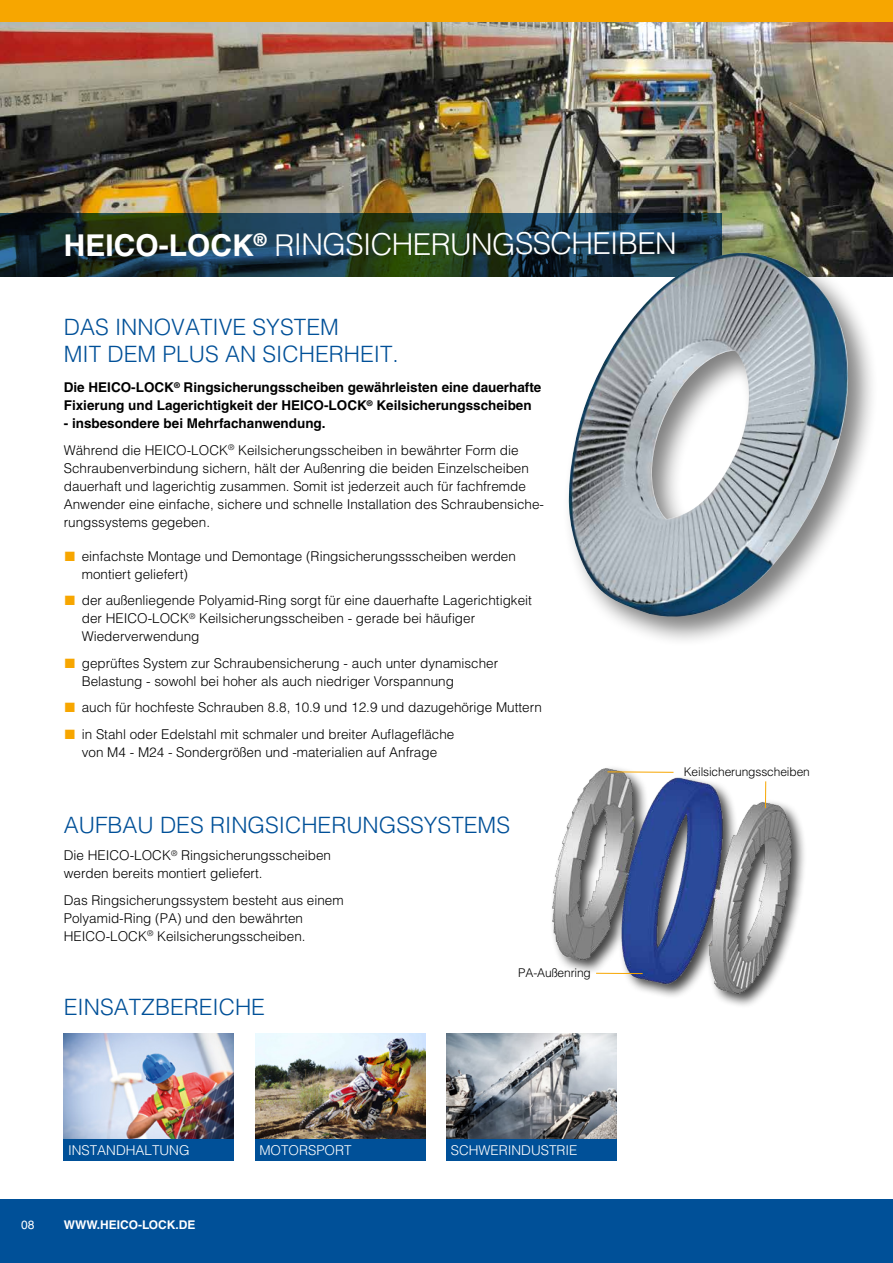
<style>
.page{position:relative;width:893px;height:1263px;background:#fff}
.page>*{position:absolute;margin:0;border:0;box-sizing:border-box;transform-origin:0 0}
.t1{font:300 30px "Helvetica LT Std";letter-spacing:-.025em;color:#fff}
.t2{font:300 22.5px/27px "Helvetica LT Std";color:#005098}
.t3{font:300 13.5px/18px "Helvetica LT Std";color:#000}
.t4{font:700 13.5px/18px "Helvetica LT Std";color:#000}
.t5{font:300 13.5px "Helvetica LT Std";color:#fff}
.t6{font:300 12px "Helvetica LT Std";letter-spacing:-.01em;color:#000}
.t7{font:700 12px "Helvetica LT Std";color:#fff}
.t8{font:12px "Helvetica LT Std";color:#fff}
.s1{font-weight:700}
.s2{color:#f7a600}
</style>
<div class="page">
<img style="left:0;top:21px;width:893px;height:255px">
<div style="left:0;top:1199px;width:893px;height:64px;background:#005098"></div>
<img style="left:552px;top:768px;width:252px;height:235px">
<hr style="left:596px;top:973px;width:47px;height:1px;background:#f7a600">
<hr style="left:607px;top:771px;width:66px;height:2px;background:#f7a600">
<svg style="left:765px;top:781px;width:1px;height:27px"></svg>
<div style="left:0;top:0;width:893px;height:21px;background:#f7a600"></div>
<svg style="left:0;top:213px;width:722px;height:63px;background:#1d3838"></svg>
<div style="left:562px;top:246px;width:316px;height:401px;background:#000;opacity:.5"></div>
<img style="left:568px;top:253px;width:282px;height:364px">
<img style="left:64px;top:1033px;width:170px;height:107px">
<div style="left:64px;top:1140px;width:170px;height:21px;background:#005098"></div>
<img style="left:255px;top:1033px;width:170px;height:107px">
<div style="left:255px;top:1140px;width:170px;height:21px;background:#005098"></div>
<img style="left:446px;top:1033px;width:171px;height:107px">
<div style="left:446px;top:1140px;width:171px;height:21px;background:#005098"></div>
<h1 class="t1" style="left:64px;top:225px;width:615px"><span class="s1">HEICO-LOCK</span><sup>®</sup> RINGSICHERUNGSSCHEIBEN</h1>
<h2 class="t2" style="left:64px;top:313px;width:337px">DAS INNOVATIVE SYSTEM<br>MIT DEM PLUS AN SICHERHEIT.</h2>
<p class="t4" style="left:64px;top:378px;width:479px">Die HEICO-LOCK<sup>®</sup> Ringsicherungsscheiben gewährleisten eine dauerhafte<br>Fixierung und Lagerichtigkeit der HEICO-LOCK<sup>®</sup> Keilsicherungsscheiben</p>
<p class="t3" style="left:64px;top:410px;width:456px;line-height:26.5px"><span class="s1">- insbesondere bei Mehrfachanwendung.<br></span>Während die HEICO-LOCK<sup>®</sup> Keilsicherungsscheiben in bewährter Form die</p>
<p class="t3" style="left:64px;top:459px;width:482px">Schraubenverbindung sichern, hält der Außenring die beiden Einzelscheiben dauerhaft und lagerichtig zusammen. Somit ist jederzeit auch für fachfremde Anwender eine einfache, sichere und schnelle Installation des Schraubensiche&shy;rungssystems gegeben.</p>
<p class="t3" style="left:82px;top:547px;width:436px;text-indent:-17px"><span class="s2">■</span> einfachste Montage und Demontage (Ringsicherungssscheiben werden montiert geliefert)</p>
<p class="t3" style="left:82px;top:591px;width:452px;text-indent:-17px"><span class="s2">■</span> der außenliegende Polyamid-Ring sorgt für eine dauerhafte Lagerichtigkeit der HEICO-LOCK<sup>®</sup> Keilsicherungsscheiben - gerade bei häufiger<br>Wiederverwendung</p>
<p class="t3" style="left:82px;top:654px;width:418px;text-indent:-17px"><span class="s2">■</span> geprüftes System zur Schraubensicherung - auch unter dynamischer<br>Belastung - sowohl bei hoher als auch niedriger Vorspannung</p>
<p class="t3" style="left:65px;top:698px;width:479px"><span class="s2">■</span> auch für hochfeste Schrauben 8.8, 10.9 und 12.9 und dazugehörige Muttern</p>
<p class="t3" style="left:65px;top:725px;width:391px;text-align:center"><span class="s2">■</span> in Stahl oder Edelstahl mit schmaler und breiter Auflagefläche von M4 - M24 - Sondergrößen und -materialien auf Anfrage</p>
<h2 class="t2" style="left:64px;top:811px;width:448px">AUFBAU DES RINGSICHERUNGSSYSTEMS</h2>
<p class="t3" style="left:64px;top:846px;width:269px">Die HEICO-LOCK<sup>®</sup> Ringsicherungsscheiben werden bereits montiert geliefert.</p>
<p class="t3" style="left:64px;top:891px;width:281px">Das Ringsicherungssystem besteht aus einem<br>Polyamid-Ring (PA) und den bewährten<br>HEICO-LOCK<sup>®</sup> Keilsicherungsscheiben.</p>
<h2 class="t2" style="left:64px;top:994px;width:203px">EINSATZBEREICHE</h2>
<p class="t6" style="left:518px;top:965px;width:74px">PA-Außenring</p>
<p class="t6" style="left:684px;top:764px;width:128px">Keilsicherungsscheiben</p>
<p class="t5" style="left:68px;top:1142px;width:123px">INSTANDHALTUNG</p>
<p class="t5" style="left:259px;top:1142px;width:94px">MOTORSPORT</p>
<p class="t5" style="left:451px;top:1142px;width:128px">SCHWERINDUSTRIE</p>
<p class="t8" style="left:21px;top:1218px;width:15px">08</p>
<p class="t7" style="left:64px;top:1217px;width:133px">WWW.HEICO-LOCK.DE</p>
</div>
